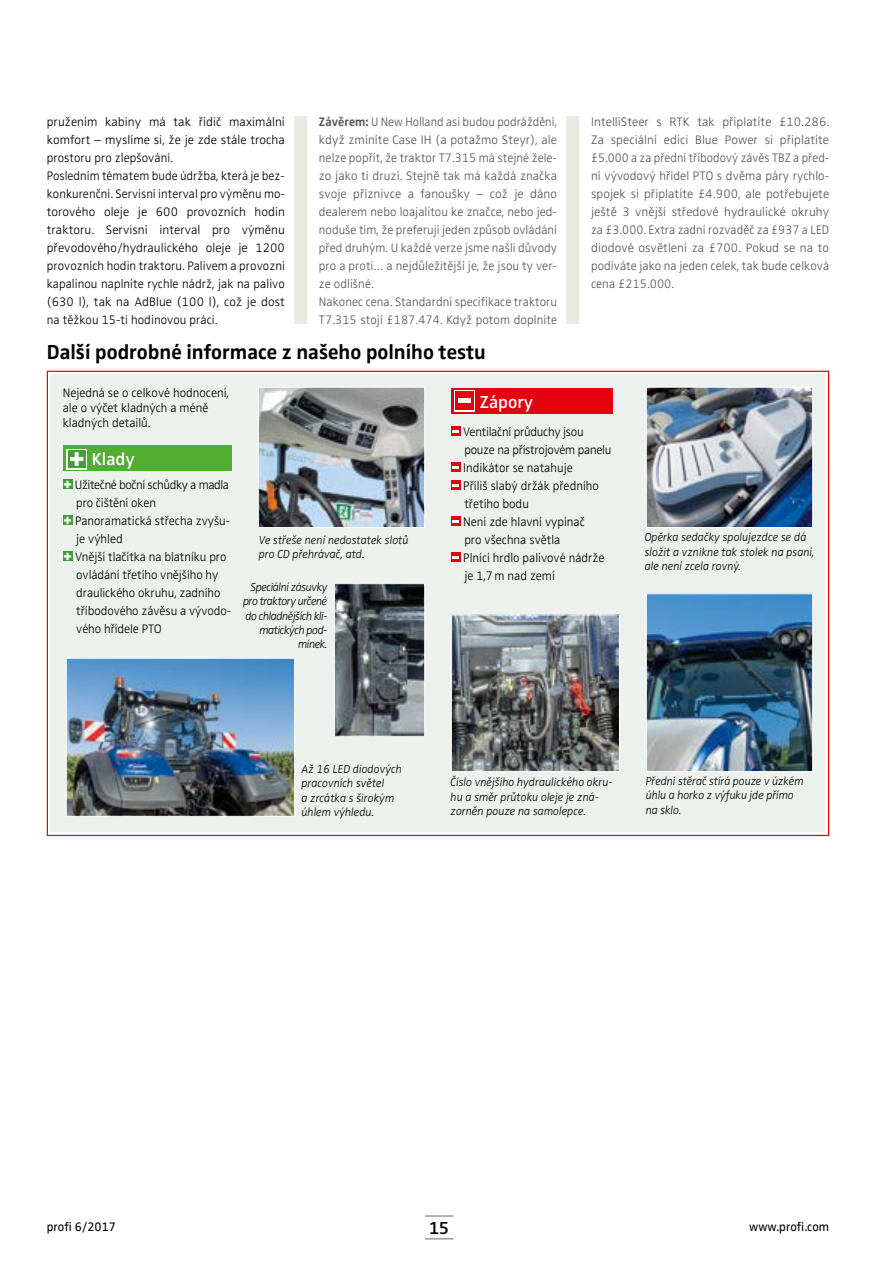
<style>
.page{position:relative;width:893px;height:1263px;background:#fff}
.page>*{position:absolute;margin:0;border:0;box-sizing:border-box;transform-origin:0 0}
.t1{font:700 21px "Zwo Pro";color:#000}
.t2{font:600 18px "Zwo Pro";color:#fff}
.t3{font:600 18px "Zwo Pro";color:#000}
.t4{font:300 12.75px/18px "Zwo Pro";color:#000}
.t5{font:300 12.75px/18px "Zwo Pro";letter-spacing:.005em;color:#565656;scale:.94 1}
.t6{font:300 12.75px/18px "Zwo Pro";letter-spacing:.005em;color:#565656;text-align:justify}
.t7{font:12.75px "Zwo Pro";color:#000}
.t8{font:italic 300 12px/14.2px "Zwo Pro";color:#000;scale:.95 1}
.t9{font:italic 300 12px/14.2px "Zwo Pro";letter-spacing:-.04em;color:#000;text-align:right;scale:.95 1}
.s1{font-weight:700}
</style>
<div class="page">
<div style="left:566px;top:117px;width:13px;height:207px;background:#eae9e1"></div>
<div style="left:294px;top:117px;width:13px;height:207px;background:#eae9e1"></div>
<svg style="left:46px;top:370px;width:784px;height:467px;background:#e9ece6"></svg>
<img style="left:68px;top:660px;width:225px;height:155px">
<div style="left:66px;top:658px;width:229px;height:159px;border:1px solid #fff"></div>
<img style="left:453px;top:616px;width:165px;height:154px">
<div style="left:451px;top:614px;width:169px;height:158px;border:1px solid #fff"></div>
<img style="left:648px;top:595px;width:163px;height:175px">
<div style="left:646px;top:593px;width:167px;height:179px;border:1px solid #fff"></div>
<img style="left:648px;top:389px;width:163px;height:137px">
<div style="left:646px;top:387px;width:167px;height:141px;border:1px solid #fff"></div>
<div style="left:451px;top:388px;width:161px;height:25px;background:#e3000f"></div>
<svg style="left:454px;top:390px;width:21px;height:22px"></svg>
<svg style="left:451px;top:426px;width:9px;height:10px"></svg>
<svg style="left:452px;top:430px;width:7px;height:2px"></svg>
<svg style="left:451px;top:462px;width:9px;height:10px"></svg>
<svg style="left:452px;top:466px;width:7px;height:2px"></svg>
<svg style="left:451px;top:480px;width:9px;height:10px"></svg>
<svg style="left:452px;top:484px;width:7px;height:2px"></svg>
<svg style="left:451px;top:516px;width:9px;height:10px"></svg>
<svg style="left:452px;top:520px;width:7px;height:2px"></svg>
<svg style="left:451px;top:552px;width:9px;height:10px"></svg>
<svg style="left:452px;top:556px;width:7px;height:2px"></svg>
<img style="left:260px;top:389px;width:163px;height:137px">
<div style="left:258px;top:387px;width:167px;height:141px;border:1px solid #fff"></div>
<img style="left:336px;top:585px;width:87px;height:150px">
<div style="left:334px;top:583px;width:91px;height:154px;border:1px solid #fff"></div>
<div style="left:68px;top:450px;width:17px;height:18px;background:#3da434"></div>
<svg style="left:70px;top:452px;width:13px;height:14px"></svg>
<div style="left:455px;top:392px;width:18px;height:18px;background:#e3000f"></div>
<hr style="left:458px;top:399px;width:13px;height:4px;background:#fff">
<hr style="left:425px;top:1215px;width:29px;height:2px;background:#9c9d9d">
<svg style="left:425px;top:1238px;width:29px;height:1px"></svg>
<p class="t4" style="left:47px;top:112px;width:240px">pružením kabiny má tak řidič maximální komfort – myslíme si, že je zde stále trocha prostoru pro zlepšování.<br>Posledním tématem bude údržba, která je bez&shy;konkurenční. Servisní interval pro výměnu mo&shy;torového oleje je 600 provozních hodin traktoru. Servisní interval pro výměnu převodového/hydraulického oleje je 1200 provozních hodin traktoru. Palivem a provozní kapalinou naplníte rychle nádrž, jak na palivo (630 l), tak na AdBlue (100 l), což je dost na těžkou 15-ti hodinovou práci.</p>
<p class="t5" style="left:319px;top:112px;width:255px"><span class="s1">Závěrem:</span> U New Holland asi budou podráždění, když zmíníte Case IH (a potažmo Steyr), ale nelze popřít, že traktor T7.315 má stejné žele&shy;zo jako ti druzí. Stejně tak má každá značka svoje příznivce a fanoušky – což je dáno dealerem nebo loajalitou ke značce, nebo jed&shy;noduše tím, že preferují jeden způsob ovládání před druhým. U každé verze jsme našli důvody pro a proti… a nejdůležitější je, že jsou ty ver&shy;ze odlišné.<br>Nakonec cena. Standardní specifikace traktoru T7.315 stojí £187.474. Když potom doplníte</p>
<h1 class="t1" style="left:47px;top:335px;width:441px">Další podrobné informace z našeho polního testu</h1>
<p class="t6" style="left:591px;top:112px;width:240px">IntelliSteer s RTK tak připlatíte £10.286.<br>Za speciální edici Blue Power si připlatíte £5.000 a za přední tříbodový závěs TBZ a před&shy;ní vývodový hřídel PTO s dvěma páry rychlo&shy;spojek si připlatíte £4.900, ale potřebujete ještě 3 vnější středové hydraulické okruhy za £3.000. Extra zadní rozvaděč za £937 a LED diodové osvětlení za £700. Pokud se na to podíváte jako na jeden celek, tak bude celková cena £215.000.</p>
<p class="t4" style="left:63px;top:384px;width:168px;line-height:15px">Nejedná se o celkové hodnocení, ale o výčet kladných a méně kladných detailů.</p>
<h2 class="t2" style="left:92px;top:446px;width:44px">Klady</h2>
<p class="t4" style="left:75px;top:475px;width:158px">Užitečné boční schůdky a madla pro čištění oken<br>Panoramatická střecha zvyšu&shy;je výhled<br>Vnější tlačítka na blatníku pro ovládání třetího vnějšího hy draulického okruhu, zadního tříbodového závěsu a vývodo&shy;vého hřídele PTO</p>
<p class="t8" style="left:259px;top:532px;width:159px">Ve střeše není nedostatek slotů pro CD přehrávač, atd.</p>
<p class="t9" style="left:243px;top:579px;width:90px">Speciální zásuvky pro traktory určené do chladnějších kli&shy;matických pod&shy;mínek.</p>
<h2 class="t2" style="left:480px;top:388px;width:55px">Zápory</h2>
<p class="t4" style="left:463px;top:422px;width:150px">Ventilační průduchy jsou pouze na přístrojovém panelu<br>Indikátor se natahuje<br>Příliš slabý držák předního třetího bodu<br>Není zde hlavní vypínač<br>pro všechna světla<br>Plnící hrdlo palivové nádrže je 1,7m nad zemí</p>
<p class="t8" style="left:645px;top:529px;width:180px">Opěrka sedačky spolujezdce se dá složit a vznikne tak stolek na psaní, ale není zcela rovný.</p>
<p class="t8" style="left:301px;top:761px;width:107px">Až 16 LED diodových pracovních světel<br>a zrcátka s širokým úhlem výhledu.</p>
<p class="t8" style="left:451px;top:774px;width:172px">Číslo vnějšího hydraulického okru&shy;hu a směr průtoku oleje je zná&shy;zorněn pouze na samolepce.</p>
<p class="t8" style="left:646px;top:773px;width:168px">Přední stěrač stírá pouze v úzkém úhlu a horko z výfuku jde přímo na sklo.</p>
<p class="t7" style="left:47px;top:1217px;width:71px">profi 6/2017</p>
<h2 class="t3" style="left:429px;top:1214px;width:22px">15</h2>
<p class="t7" style="left:749px;top:1217px;width:81px">www.profi.com</p>
</div>
